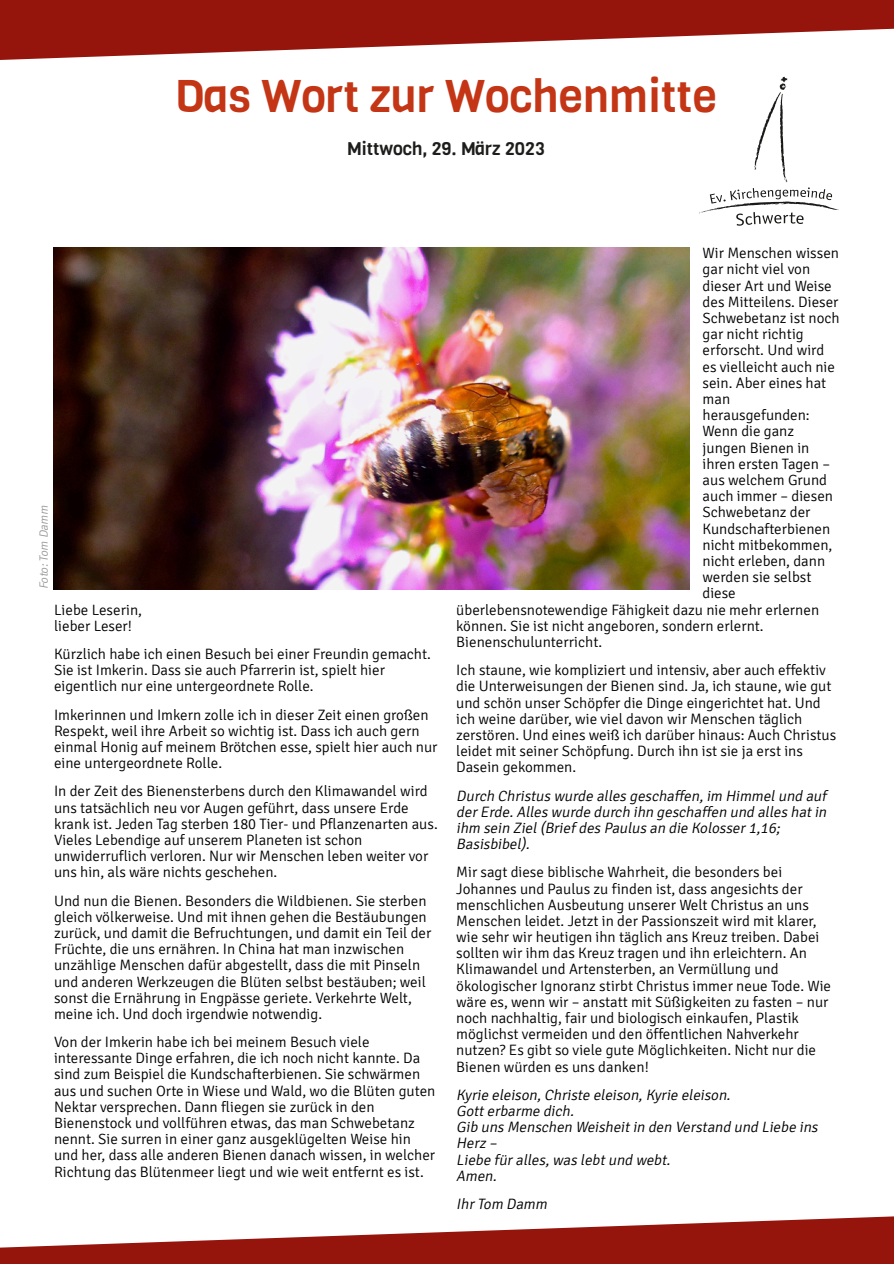
<style>
.page{position:relative;width:894px;height:1264px;background:#fff}
.page>*{position:absolute;margin:0;border:0;box-sizing:border-box;transform-origin:0 0}
.t1{font:45px "Viga";color:#c33514}
.t2{font:18px "Viga";color:#1d1d1b}
.t3{font:300 15px/16.2px "Signika";color:#000}
.t4{font:italic 300 15px/16.2px "Signika";color:#000}
.t5{font:italic 300 12px "Signika";color:rgb(0 0 0/.4)}
</style>
<div class="page">
<svg style="left:699px;top:77px;width:140px;height:149px"></svg>
<svg style="left:0;top:0;width:893px;height:60px;fill:#95140c"></svg>
<svg style="left:0;top:1216px;width:893px;height:47px"></svg>
<img style="left:53px;top:247px;width:636px;height:342px">
<h1 class="t1" style="left:175px;top:66px;width:544px">Das Wort zur Wochenmitte</h1>
<p class="t2" style="left:347px;top:137px;width:199px">Mittwoch, 29. März 2023</p>
<p class="t5" style="left:36px;top:589px;width:87px;rotate:-90deg">Foto: Tom Damm</p>
<p class="t3" style="left:54px;top:601px;width:89px">Liebe Leserin, lieber Leser!</p>
<p class="t3" style="left:54px;top:646px;width:378px">Kürzlich habe ich einen Besuch bei einer Freundin gemacht.<br>Sie ist Imkerin. Dass sie auch Pfarrerin ist, spielt hier eigentlich nur eine untergeordnete Rolle.</p>
<p class="t3" style="left:54px;top:706px;width:385px">Imkerinnen und Imkern zolle ich in dieser Zeit einen großen Respekt, weil ihre Arbeit so wichtig ist. Dass ich auch gern einmal Honig auf meinem Brötchen esse, spielt hier auch nur eine untergeordnete Rolle.</p>
<p class="t3" style="left:54px;top:783px;width:385px">In der Zeit des Bienensterbens durch den Klimawandel wird uns tatsächlich neu vor Augen geführt, dass unsere Erde krank ist. Jeden Tag sterben 180 Tier- und Pflanzenarten aus.<br>Vieles Lebendige auf unserem Planeten ist schon unwiderruflich verloren. Nur wir Menschen leben weiter vor uns hin, als wäre nichts geschehen.</p>
<p class="t3" style="left:54px;top:892px;width:379px">Und nun die Bienen. Besonders die Wildbienen. Sie sterben gleich völkerweise. Und mit ihnen gehen die Bestäubungen zurück, und damit die Befruchtungen, und damit ein Teil der Früchte, die uns ernähren. In China hat man inzwischen unzählige Menschen dafür abgestellt, dass die mit Pinseln und anderen Werkzeugen die Blüten selbst bestäuben; weil sonst die Ernährung in Engpässe geriete. Verkehrte Welt, meine ich. Und doch irgendwie notwendig.</p>
<p class="t3" style="left:54px;top:1034px;width:383px">Von der Imkerin habe ich bei meinem Besuch viele interessante Dinge erfahren, die ich noch nicht kannte. Da sind zum Beispiel die Kundschafterbienen. Sie schwärmen aus und suchen Orte in Wiese und Wald, wo die Blüten guten Nektar versprechen. Dann fliegen sie zurück in den Bienenstock und vollführen etwas, das man Schwebetanz nennt. Sie surren in einer ganz ausgeklügelten Weise hin und her, dass alle anderen Bienen danach wissen, in welcher Richtung das Blütenmeer liegt und wie weit entfernt es ist.</p>
<p class="t3" style="left:702px;top:245px;width:138px">Wir Menschen wissen</p>
<p class="t3" style="left:702px;top:261px;width:109px">gar nicht viel von</p>
<p class="t3" style="left:702px;top:278px;width:131px">dieser Art und Weise</p>
<p class="t3" style="left:702px;top:294px;width:137px">des Mitteilens. Dieser</p>
<p class="t3" style="left:702px;top:310px;width:139px">Schwebetanz ist noch</p>
<p class="t3" style="left:702px;top:326px;width:103px">gar nicht richtig</p>
<p class="t3" style="left:702px;top:342px;width:123px">erforscht. Und wird</p>
<p class="t3" style="left:702px;top:358px;width:134px">es vielleicht auch nie</p>
<p class="t3" style="left:702px;top:375px;width:125px">sein. Aber eines hat</p>
<p class="t3" style="left:702px;top:391px;width:29px">man</p>
<p class="t3" style="left:702px;top:407px;width:109px">herausgefunden:</p>
<p class="t3" style="left:702px;top:423px;width:93px">Wenn die ganz</p>
<p class="t3" style="left:702px;top:439px;width:108px">jungen Bienen in</p>
<p class="t3" style="left:702px;top:456px;width:129px">ihren ersten Tagen –</p>
<p class="t3" style="left:702px;top:472px;width:126px">aus welchem Grund</p>
<p class="t3" style="left:702px;top:488px;width:132px">auch immer – diesen</p>
<p class="t3" style="left:702px;top:504px;width:109px">Schwebetanz der</p>
<p class="t3" style="left:702px;top:520px;width:129px">Kundschafterbienen</p>
<p class="t3" style="left:702px;top:537px;width:131px">nicht mitbekommen,</p>
<p class="t3" style="left:702px;top:553px;width:124px">nicht erleben, dann</p>
<p class="t3" style="left:702px;top:569px;width:110px">werden sie selbst</p>
<p class="t3" style="left:702px;top:585px;width:35px">diese</p>
<p class="t3" style="left:456px;top:601px;width:364px">überlebensnotewendige Fähigkeit dazu nie mehr erlernen</p>
<p class="t3" style="left:456px;top:617px;width:309px">können. Sie ist nicht angeboren, sondern erlernt.</p>
<p class="t3" style="left:456px;top:634px;width:147px">Bienenschulunterricht.</p>
<p class="t3" style="left:456px;top:662px;width:381px">Ich staune, wie kompliziert und intensiv, aber auch effektiv die Unterweisungen der Bienen sind. Ja, ich staune, wie gut und schön unser Schöpfer die Dinge eingerichtet hat. Und ich weine darüber, wie viel davon wir Menschen täglich zerstören. Und eines weiß ich darüber hinaus: Auch Christus leidet mit seiner Schöpfung. Durch ihn ist sie ja erst ins Dasein gekommen.</p>
<p class="t4" style="left:456px;top:787px;width:374px">Durch Christus wurde alles geschaffen, im Himmel und auf der Erde. Alles wurde durch ihn geschaffen und alles hat in ihm sein Ziel (Brief des Paulus an die Kolosser 1,16; Basisbibel).</p>
<p class="t3" style="left:456px;top:864px;width:376px">Mir sagt diese biblische Wahrheit, die besonders bei Johannes und Paulus zu finden ist, dass angesichts der menschlichen Ausbeutung unserer Welt Christus an uns Menschen leidet. Jetzt in der Passionszeit wird mit klarer, wie sehr wir heutigen ihn täglich ans Kreuz treiben. Dabei sollten wir ihm das Kreuz tragen und ihn erleichtern. An Klimawandel und Artensterben, an Vermüllung und ökologischer Ignoranz stirbt Christus immer neue Tode. Wie wäre es, wenn wir – anstatt mit Süßigkeiten zu fasten – nur noch nachhaltig, fair und biologisch einkaufen, Plastik möglichst vermeiden und den öffentlichen Nahverkehr nutzen? Es gibt so viele gute Möglichkeiten. Nicht nur die Bienen würden es uns danken!</p>
<p class="t4" style="left:456px;top:1086px;width:366px">Kyrie eleison, Christe eleison, Kyrie eleison.<br>Gott erbarme dich.<br>Gib uns Menschen Weisheit in den Verstand und Liebe ins<br>Herz –<br>Liebe für alles, was lebt und webt.<br>Amen.</p>
<p class="t4" style="left:456px;top:1195px;width:95px">Ihr Tom Damm</p>
</div>
